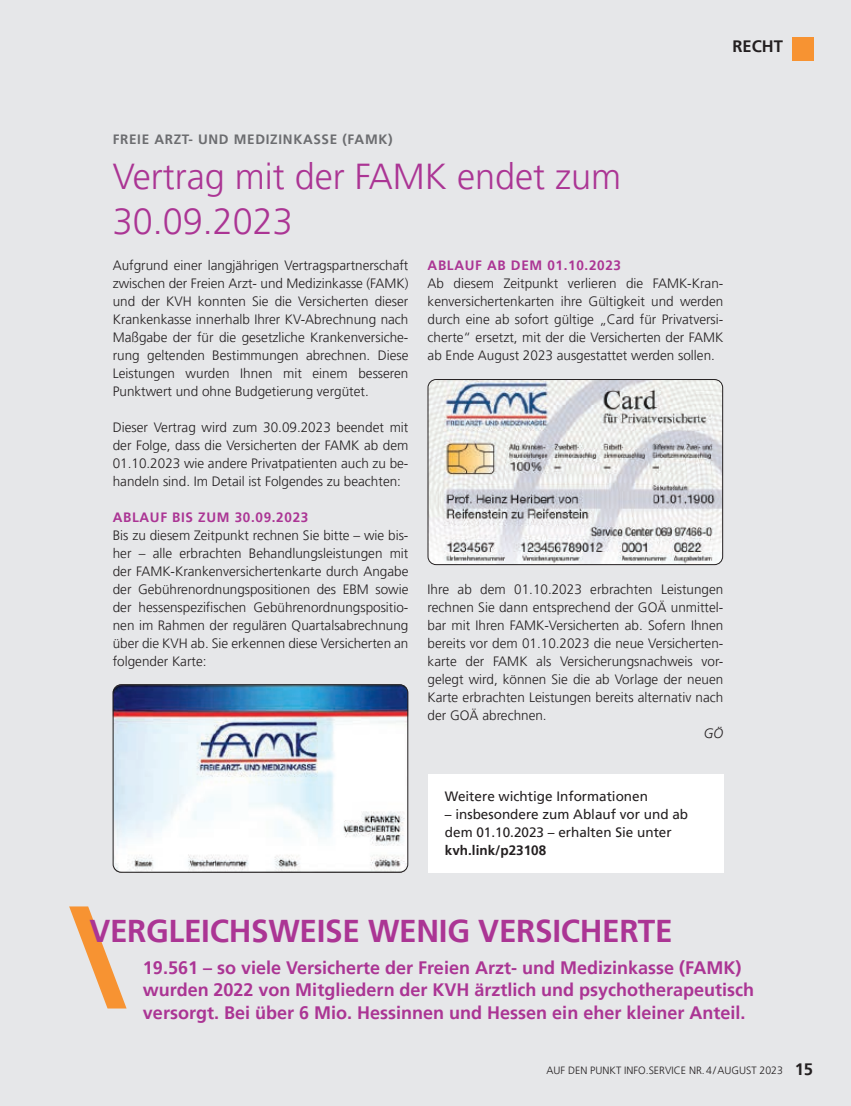
<style>
.page{position:relative;width:851px;height:1106px;background:#fff}
.page>*{position:absolute;margin:0;border:0;box-sizing:border-box;transform-origin:0 0}
.t1{font:300 36px/45px "Frutiger LT Pro";color:#ab3594}
.t2{font:700 31.5px "Frutiger LT Pro";letter-spacing:-.01em;color:#ab3594}
.t3{font:700 18px/22.5px "Frutiger LT Pro";color:#ab3594}
.t4{font:700 16.5px "Frutiger LT Pro";color:#231f20}
.t5{font:300 13.5px/18px "Frutiger LT Pro";color:#231f20;text-align:justify}
.t6{font:13.5px/18px "Frutiger LT Pro";color:#231f20}
.t7{font:700 13.5px "Frutiger LT Pro";letter-spacing:.05em;color:#ab3594}
.t8{font:700 13.5px "Frutiger LT Pro";letter-spacing:.05em;color:#6c6d70}
.t9{font:700 13.5px "Frutiger LT Pro";color:#231f20}
.t10{font:italic 300 13.5px "Frutiger LT Pro";color:#231f20}
.t11{font:300 10.5px "Frutiger LT Pro";color:#231f20}
.s1{font-weight:700;font-size:16.5px}
</style>
<div class="page">
<div style="left:0;top:0;width:850px;height:1106px;background:#e6e7e9"></div>
<img style="left:113px;top:686px;width:295px;height:186px">
<div style="left:113px;top:684px;width:295px;height:188px;border:1px solid #231f20;border-radius:8px"></div>
<img style="left:429px;top:381px;width:294px;height:184px">
<div style="left:427px;top:379px;width:296px;height:186px;border:1px solid #231f20;border-radius:8px"></div>
<div style="left:428px;top:774px;width:295px;height:98px;background:#fff"></div>
<svg style="left:69px;top:906px;width:57px;height:102px"></svg>
<div style="left:792px;top:37px;width:22px;height:24px;background:#f79332"></div>
<p class="t4" style="left:732px;top:36px;width:52px">RECHT</p>
<p class="t8" style="left:113px;top:131px;width:281px">FREIE ARZT- UND MEDIZINKASSE (FAMK)</p>
<h1 class="t1" style="left:113px;top:154px;width:510px">Vertrag mit der FAMK endet zum<br>30.09.2023</h1>
<p class="t5" style="left:113px;top:256px;width:297px">Aufgrund einer langjährigen Vertragspartnerschaft zwischen der Freien Arzt- und Medizinkasse (FAMK) und der KVH konnten Sie die Versicherten dieser Krankenkasse innerhalb Ihrer KV-Abrechnung nach Maßgabe der für die gesetzliche Krankenversiche&shy;rung geltenden Bestimmungen abrechnen. Diese Leistungen wurden Ihnen mit einem besseren Punktwert und ohne Budgetierung vergütet.</p>
<p class="t5" style="left:113px;top:418px;width:297px">Dieser Vertrag wird zum 30.09.2023 beendet mit der Folge, dass die Versicherten der FAMK ab dem 01.10.2023 wie andere Privatpatienten auch zu be&shy;handeln sind. Im Detail ist Folgendes zu beachten:</p>
<p class="t7" style="left:113px;top:509px;width:197px">ABLAUF BIS ZUM 30.09.2023</p>
<p class="t5" style="left:113px;top:526px;width:297px">Bis zu diesem Zeitpunkt rechnen Sie bitte – wie bis&shy;her – alle erbrachten Behandlungsleistungen mit der FAMK-Krankenversichertenkarte durch Angabe der Gebührenordnungspositionen des EBM sowie der hessenspezifischen Gebührenordnungspositio&shy;nen im Rahmen der regulären Quartalsabrechnung über die KVH ab. Sie erkennen diese Versicherten an folgender Karte:</p>
<p class="t7" style="left:427px;top:257px;width:195px">ABLAUF AB DEM 01.10.2023</p>
<p class="t5" style="left:427px;top:274px;width:297px">Ab diesem Zeitpunkt verlieren die FAMK-Kran&shy;kenversichertenkarten ihre Gültigkeit und werden durch eine ab sofort gültige „Card für Privatversi&shy;cherte“ ersetzt, mit der die Versicherten der FAMK ab Ende August 2023 ausgestattet werden sollen.</p>
<p class="t5" style="left:427px;top:580px;width:297px">Ihre ab dem 01.10.2023 erbrachten Leistungen rechnen Sie dann entsprechend der GOÄ unmittel&shy;bar mit Ihren FAMK-Versicherten ab. Sofern Ihnen bereits vor dem 01.10.2023 die neue Versicherten&shy;karte der FAMK als Versicherungsnachweis vor&shy;gelegt wird, können Sie die ab Vorlage der neuen Karte erbrachten Leistungen bereits alternativ nach der GOÄ abrechnen.</p>
<p class="t10" style="left:703px;top:725px;width:21px">GÖ</p>
<p class="t6" style="left:445px;top:788px;width:204px">Weitere wichtige Informationen</p>
<p class="t6" style="left:445px;top:806px;width:245px">– insbesondere zum Ablauf vor und ab dem 01.10.2023 – erhalten Sie unter</p>
<p class="t9" style="left:445px;top:842px;width:103px">kvh.link/p23108</p>
<h2 class="t2" style="left:89px;top:912px;width:584px">VERGLEICHSWEISE WENIG VERSICHERTE</h2>
<h3 class="t3" style="left:143px;top:956px;width:612px">19.561 – so viele Versicherte der Freien Arzt- und Medizinkasse (FAMK) wurden 2022 von Mitgliedern der KVH ärztlich und psychotherapeutisch versorgt. Bei über 6 Mio. Hessinnen und Hessen ein eher kleiner Anteil.</h3>
<p class="t11" style="left:546px;top:1064px;width:268px">AUF DEN PUNKT INFO.SERVICE NR.4/AUGUST 2023 <span class="s1">15</span></p>
</div>
